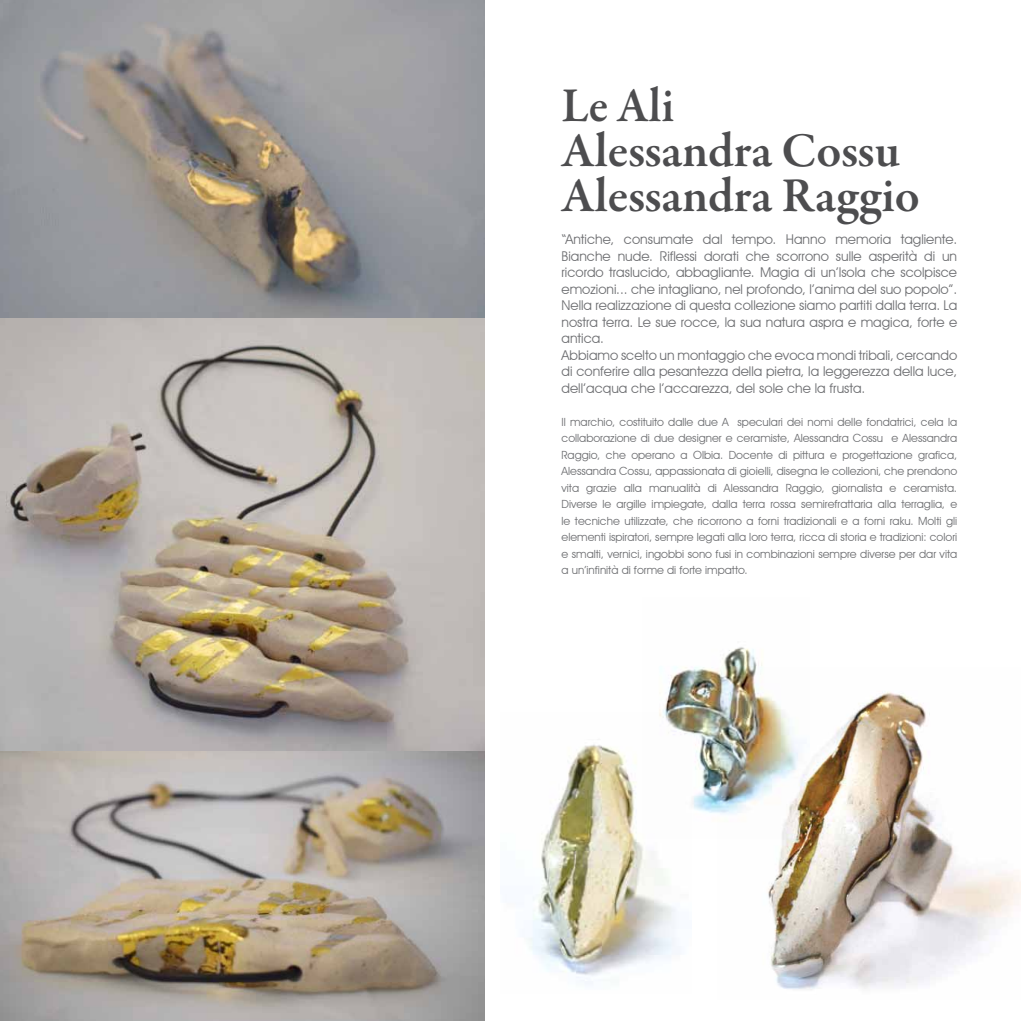
<style>
.page{position:relative;width:1021px;height:1021px;background:#fff}
.page>*{position:absolute;margin:0;border:0;box-sizing:border-box;transform-origin:0 0}
.t1{font:600 49.5px/45px "Garamond Premr Pro";letter-spacing:-.005em;color:#4d4d4f;scale:.95 1}
.t2{font:13.5px/16.5px "Avant Garde IT Cby BT";color:#6d6e71}
.t3{font:11.25px/16.5px "Avant Garde IT Cby BT";color:#6d6e71;text-align:justify}
</style>
<div class="page">
<img style="left:659px;top:647px;width:104px;height:166px">
<img style="left:0;top:750px;width:485px;height:270px">
<img style="left:0;top:0;width:485px;height:318px">
<svg style="left:0;top:318px;width:485px;height:432px"></svg>
<img style="left:717px;top:667px;width:303px;height:323px">
<img style="left:528px;top:712px;width:163px;height:272px">
<h1 class="t1" style="left:561px;top:84px;width:378px">Le Ali<br>Alessandra Cossu<br>Alessandra Raggio</h1>
<p class="t2" style="left:561px;top:231px;width:397px">“Antiche, consumate dal tempo. Hanno memoria tagliente.<br>Bianche nude. Riflessi dorati che scorrono sulle asperità di un ricordo traslucido, abbagliante. Magia di un’Isola che scolpisce emozioni... che intagliano, nel profondo, l’anima del suo popolo”.<br>Nella realizzazione di questa collezione siamo partiti dalla terra. La nostra terra. Le sue rocce, la sua natura aspra e magica, forte e antica.<br>Abbiamo scelto un montaggio che evoca mondi tribali, cercando di conferire alla pesantezza della pietra, la leggerezza della luce, dell’acqua che l’accarezza, del sole che la frusta.</p>
<p class="t3" style="left:561px;top:413px;width:397px">Il marchio, costituito dalle due A speculari dei nomi delle fondatrici, cela la collaborazione di due designer e ceramiste, Alessandra Cossu e Alessandra Raggio, che operano a Olbia. Docente di pittura e progettazione grafica, Alessandra Cossu, appassionata di gioielli, disegna le collezioni, che prendono vita grazie alla manualità di Alessandra Raggio, giornalista e ceramista.<br>Diverse le argille impiegate, dalla terra rossa semirefrattaria alla terraglia, e le tecniche utilizzate, che ricorrono a forni tradizionali e a forni raku. Molti gli elementi ispiratori, sempre legati alla loro terra, ricca di storia e tradizioni: colori e smalti, vernici, ingobbi sono fusi in combinazioni sempre diverse per dar vita a un’infinità di forme di forte impatto.</p>
</div>
